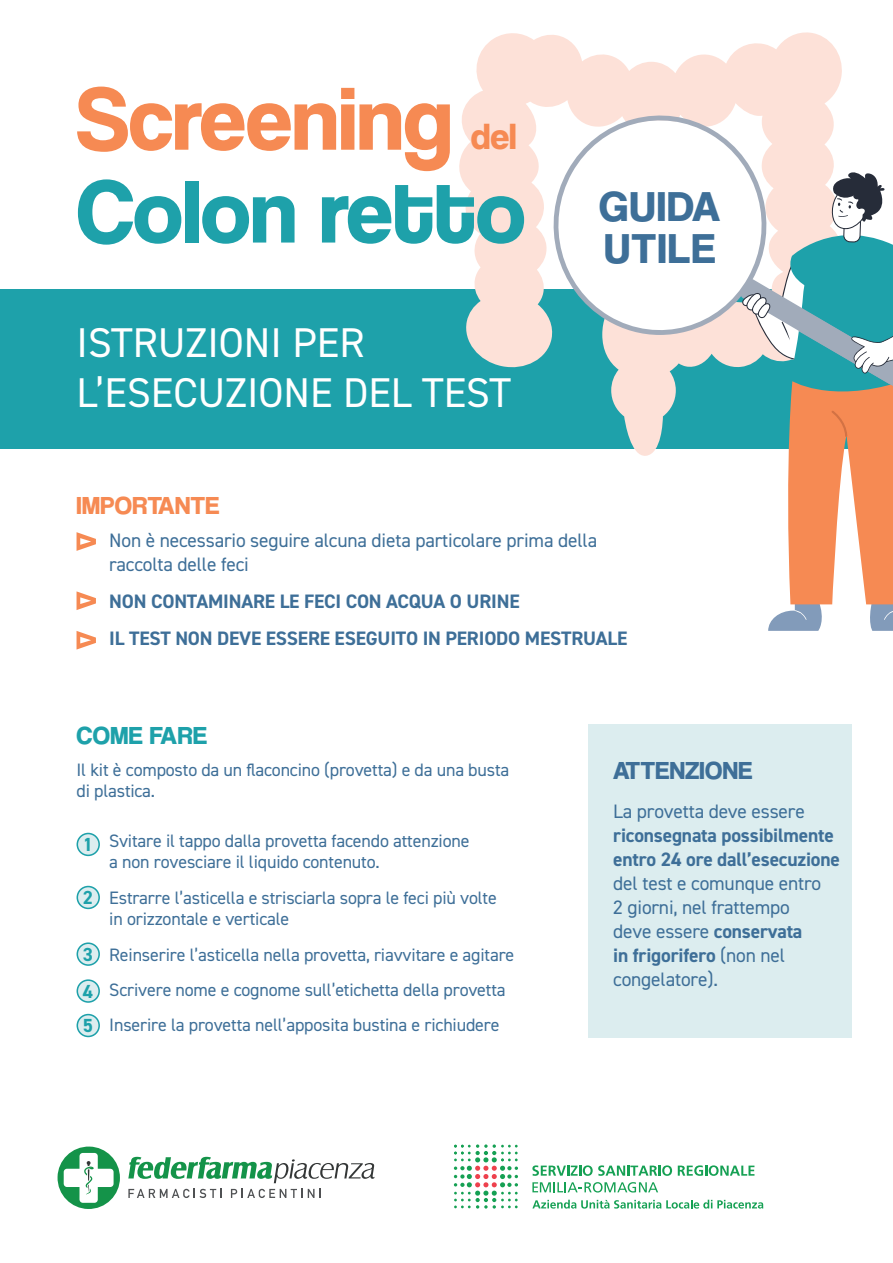
<style>
.page{position:relative;width:893px;height:1263px;background:#fff}
.page>*{position:absolute;margin:0;border:0;box-sizing:border-box;transform-origin:0 0}
.t1{font:700 91.95px "Coolvetica Rg";color:#1ea1aa}
.t2{font:700 91.95px "Coolvetica Rg";color:#f68a53}
.t3{font:700 43.5px/42px "Coolvetica Rg";letter-spacing:.04em;color:#3e6f98}
.t4{font:41.7px/49.9px "DIN2014";color:#fff}
.t5{font:700 37.5px "Coolvetica Rg";color:#f68a53}
.t6{font:700 25.65px "Coolvetica Rg";letter-spacing:.02em;color:#f68a53}
.t7{font:700 25.65px "Coolvetica Rg";letter-spacing:.02em;color:#3e6f98}
.t8{font:700 25.65px "Coolvetica Rg";letter-spacing:.02em;color:#1ea1aa}
.t9{font:19.5px/24px "DIN2014";letter-spacing:-.01em;color:#3e6f98}
.t10{font:700 19.5px "DIN2014";letter-spacing:-.01em;color:#3e6f98}
.t11{font:700 19.05px "DIN2014";color:#1ea1aa}
.t12{font:18px/21.6px "DIN2014";letter-spacing:-.01em;color:#3e6f98}
.s1{font-weight:700}
</style>
<div class="page">
<div style="left:0;top:289px;width:893px;height:160px;background:#1ea1aa"></div>
<svg style="left:459px;top:32px;width:383px;height:424px;fill:#fde1d8"></svg>
<div style="left:77px;top:833px;width:22px;height:22px;background:#dcedef;border-radius:50%"></div>
<div style="left:77px;top:833px;width:23px;height:23px;border:2px solid #1ea1aa;border-radius:50%"></div>
<div style="left:77px;top:886px;width:22px;height:22px;background:#dcedef;border-radius:50%"></div>
<div style="left:77px;top:886px;width:23px;height:23px;border:2px solid #1ea1aa;border-radius:50%"></div>
<div style="left:77px;top:943px;width:22px;height:22px;background:#dcedef;border-radius:50%"></div>
<div style="left:77px;top:942px;width:23px;height:24px;border:2px solid #1ea1aa;border-radius:50%"></div>
<div style="left:77px;top:980px;width:22px;height:22px;background:#dcedef;border-radius:50%"></div>
<div style="left:77px;top:979px;width:23px;height:24px;border:2px solid #1ea1aa;border-radius:50%"></div>
<div style="left:77px;top:1014px;width:22px;height:22px;background:#dcedef;border-radius:50%"></div>
<div style="left:77px;top:1014px;width:23px;height:23px;border:2px solid #1ea1aa;border-radius:50%"></div>
<svg style="left:128px;top:1157px;width:246px;height:26px"></svg>
<svg style="left:57px;top:1146px;width:63px;height:63px"></svg>
<svg style="left:128px;top:1189px;width:94px;height:9px"></svg>
<svg style="left:231px;top:1189px;width:90px;height:9px"></svg>
<svg style="left:454px;top:1144px;width:64px;height:64px"></svg>
<svg style="left:532px;top:1165px;width:140px;height:11px"></svg>
<svg style="left:678px;top:1165px;width:76px;height:11px"></svg>
<svg style="left:532px;top:1182px;width:126px;height:10px"></svg>
<svg style="left:532px;top:1200px;width:231px;height:8px"></svg>
<div style="left:589px;top:724px;width:263px;height:313px;background:#dcedef"></div>
<svg style="left:740px;top:171px;width:153px;height:460px"></svg>
<svg style="left:538px;top:106px;width:243px;height:239px"></svg>
<svg style="left:77px;top:532px;width:19px;height:19px"></svg>
<svg style="left:77px;top:591px;width:19px;height:19px"></svg>
<svg style="left:77px;top:631px;width:19px;height:18px"></svg>
<p class="t2" style="left:77px;top:65px;width:377px">Screening</p>
<p class="t1" style="left:77px;top:158px;width:451px">Colon retto</p>
<p class="t5" style="left:471px;top:114px;width:47px">del</p>
<p class="t4" style="left:77px;top:317px;width:436px">ISTRUZIONI PER<br>L’ESECUZIONE DEL TEST</p>
<p class="t6" style="left:77px;top:491px;width:144px">IMPORTANTE</p>
<p class="t3" style="left:599px;top:185px;width:123px">GUIDA<br>UTILE</p>
<p class="t9" style="left:109px;top:529px;width:489px;line-height:23.4px">Non è necessario seguire alcuna dieta particolare prima della raccolta delle feci</p>
<p class="t10" style="left:109px;top:588px;width:412px">NON CONTAMINARE LE FECI CON ACQUA O URINE</p>
<p class="t10" style="left:109px;top:625px;width:520px">IL TEST NON DEVE ESSERE ESEGUITO IN PERIODO MESTRUALE</p>
<p class="t8" style="left:77px;top:720px;width:132px">COME FARE</p>
<p class="t12" style="left:77px;top:758px;width:434px">Il kit è composto da un flaconcino (provetta) e da una busta di plastica.</p>
<p class="t11" style="left:83px;top:832px;width:12px">1</p>
<p class="t11" style="left:83px;top:885px;width:12px">2</p>
<p class="t11" style="left:83px;top:941px;width:12px">3</p>
<p class="t11" style="left:83px;top:978px;width:12px">4</p>
<p class="t11" style="left:83px;top:1013px;width:12px">5</p>
<p class="t12" style="left:109px;top:829px;width:362px">Svitare il tappo dalla provetta facendo attenzione a non rovesciare il liquido contenuto.</p>
<p class="t12" style="left:109px;top:886px;width:389px">Estrarre l’asticella e strisciarla sopra le feci più volte in orizzontale e verticale</p>
<p class="t12" style="left:109px;top:943px;width:407px">Reinserire l’asticella nella provetta, riavvitare e agitare</p>
<p class="t12" style="left:109px;top:978px;width:398px">Scrivere nome e cognome sull’etichetta della provetta</p>
<p class="t12" style="left:109px;top:1014px;width:392px">Inserire la provetta nell’apposita bustina e richiudere</p>
<p class="t7" style="left:613px;top:755px;width:140px">ATTENZIONE</p>
<p class="t9" style="left:613px;top:799px;width:228px">La provetta deve essere <span class="s1">riconsegnata possibilmente entro 24 ore dall’esecuzione </span>del test e comunque entro<br>2 giorni, nel frattempo<br>deve essere <span class="s1">conservata<br>in frigorifero</span> (non nel congelatore).</p>
</div>
